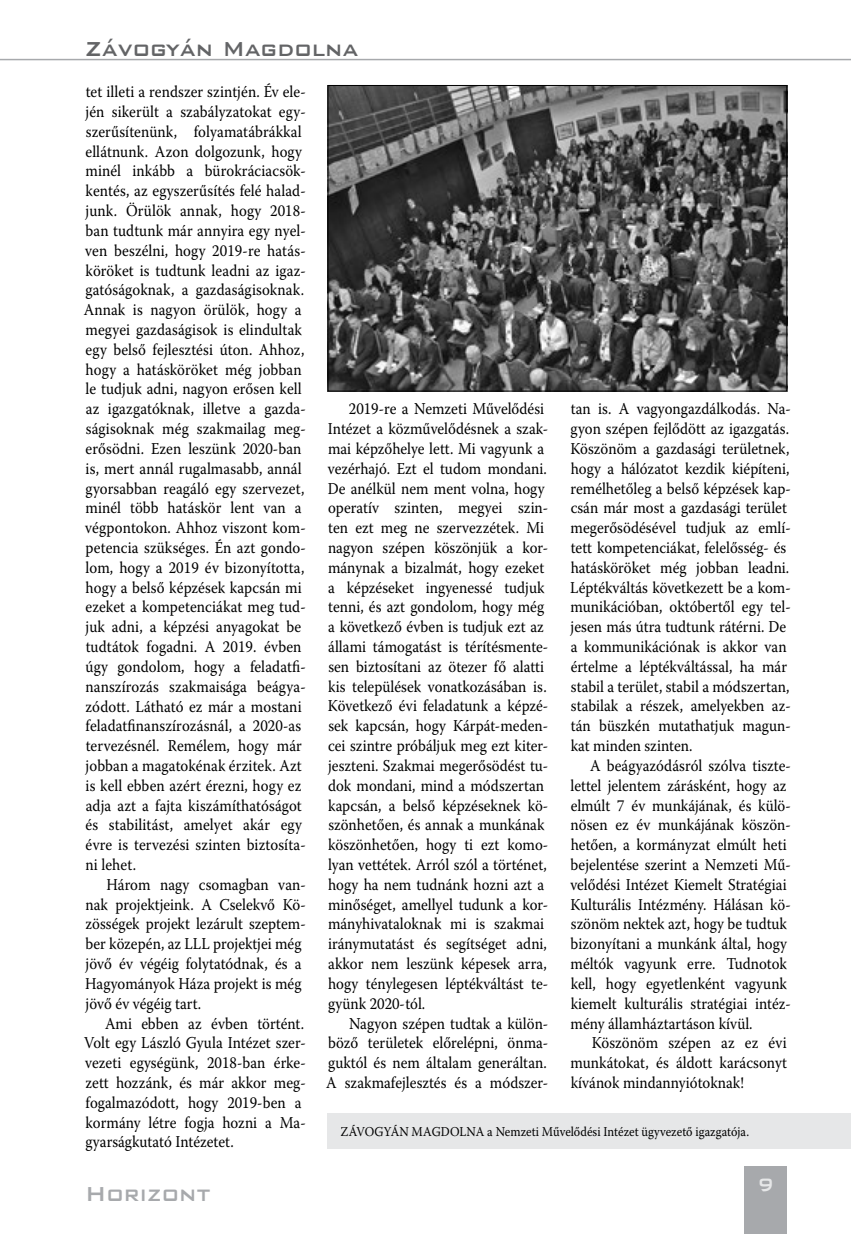
<style>
.page{position:relative;width:851px;height:1234px;background:#fff}
.page>*{position:absolute;margin:0;border:0;box-sizing:border-box;transform-origin:0 0}
.t1{font:27px "Bank Gothic Md PFL Normal";color:#636466;scale:.9 1}
.t2{font:27px "Bank Gothic Md PFL Normal";color:#a7a9ac;scale:.9 1}
.t3{font:24px "Bank Gothic Md PFL Normal";color:#e6e7e8;scale:.9 1}
.t4{font:16.5px/19.8px "Warnock Pro";color:#000;scale:.9 1}
.t5{font:13.5px "Warnock Pro";color:#000;scale:.9 1}
</style>
<div class="page">
<div style="left:744px;top:1165px;width:43px;height:68px;background:#a7a9ac"></div>
<hr style="left:0;top:59px;width:850px;height:1px;background:#a7a9ac">
<img style="left:329px;top:87px;width:456px;height:302px">
<div style="left:327px;top:85px;width:460px;height:306px;border:1px solid #000"></div>
<div style="left:327px;top:1113px;width:523px;height:35px;background:#e6e7e8"></div>
<h1 class="t1" style="left:85px;top:34px;width:305px">Závogyán Magdolna</h1>
<p class="t4" style="left:84px;top:82px;width:248px">tet illeti a rendszer szintjén. Év ele&shy;jén sikerült a szabályzatokat egy&shy;szerűsítenünk, folyamatábrákkal ellátnunk. Azon dolgozunk, hogy minél inkább a bürokráciacsök&shy;kentés, az egyszerűsítés felé halad&shy;junk. Örülök annak, hogy 2018- ban tudtunk már annyira egy nyel&shy;ven beszélni, hogy 2019-re hatás&shy;köröket is tudtunk leadni az igaz&shy;gatóságoknak, a gazdaságisoknak.<br>Annak is nagyon örülök, hogy a megyei gazdaságisok is elindultak egy belső fejlesztési úton. Ahhoz, hogy a hatásköröket még jobban le tudjuk adni, nagyon erősen kell az igazgatóknak, illetve a gazda&shy;ságisoknak még szakmailag meg&shy;erősödni. Ezen leszünk 2020-ban is, mert annál rugalmasabb, annál gyorsabban reagáló egy szervezet, minél több hatáskör lent van a végpontokon. Ahhoz viszont kom&shy;petencia szükséges. Én azt gondo&shy;lom, hogy a 2019 év bizonyította, hogy a belső képzések kapcsán mi ezeket a kompetenciákat meg tud&shy;juk adni, a képzési anyagokat be tudtátok fogadni. A 2019. évben úgy gondolom, hogy a feladatfi&shy;nanszírozás szakmaisága beágya&shy;zódott. Látható ez már a mostani feladatfinanszírozásnál, a 2020-as tervezésnél. Remélem, hogy már jobban a magatokénak érzitek. Azt is kell ebben azért érezni, hogy ez adja azt a fajta kiszámíthatóságot és stabilitást, amelyet akár egy évre is tervezési szinten biztosíta&shy;ni lehet.</p>
<p class="t4" style="left:85px;top:874px;width:246px;text-indent:21px">Három nagy csomagban van&shy;nak projektjeink. A Cselekvő Kö&shy;zösségek projekt lezárult szeptem&shy;ber közepén, az LLL projektjei még jövő év végéig folytatódnak, és a<br>Hagyományok Háza projekt is még jövő év végéig tart.</p>
<p class="t4" style="left:84px;top:1012px;width:248px;text-indent:21px">Ami ebben az évben történt.<br>Volt egy László Gyula Intézet szer&shy;vezeti egységünk, 2018-ban érke&shy;zett hozzánk, és már akkor meg&shy;fogalmazódott, hogy 2019-ben a kormány létre fogja hozni a Ma&shy;gyarságkutató Intézetet.</p>
<p class="t4" style="left:327px;top:398px;width:247px;text-indent:21px">2019-re a Nemzeti Művelődési<br>Intézet a közművelődésnek a szak&shy;mai képzőhelye lett. Mi vagyunk a vezérhajó. Ezt el tudom mondani.<br>De anélkül nem ment volna, hogy operatív szinten, megyei szin&shy;ten ezt meg ne szervezzétek. Mi nagyon szépen köszönjük a kor&shy;mánynak a bizalmát, hogy ezeket a képzéseket ingyenessé tudjuk tenni, és azt gondolom, hogy még a következő évben is tudjuk ezt az állami támogatást is térítésmente&shy;sen biztosítani az ötezer fő alatti kis települések vonatkozásában is.<br>Következő évi feladatunk a képzé&shy;sek kapcsán, hogy Kárpát-meden&shy;cei szintre próbáljuk meg ezt kiter&shy;jeszteni. Szakmai megerősödést tu&shy;dok mondani, mind a módszertan kapcsán, a belső képzéseknek kö&shy;szönhetően, és annak a munkának köszönhetően, hogy ti ezt komo&shy;lyan vettétek. Arról szól a történet, hogy ha nem tudnánk hozni azt a minőséget, amellyel tudunk a kor&shy;mányhivataloknak mi is szakmai iránymutatást és segítséget adni, akkor nem leszünk képesek arra, hogy ténylegesen léptékváltást te&shy;gyünk 2020-tól.</p>
<p class="t4" style="left:326px;top:1012px;width:248px;text-align:justify;text-indent:23px">Nagyon szépen tudtak a külön&shy;böző területek előrelépni, önma&shy;guktól és nem általam generáltan.<br>A szakmafejlesztés és a módszer-</p>
<p class="t4" style="left:570px;top:398px;width:247px">tan is. A vagyongazdálkodás. Na&shy;gyon szépen fejlődött az igazgatás.<br>Köszönöm a gazdasági területnek, hogy a hálózatot kezdik kiépíteni, remélhetőleg a belső képzések kap&shy;csán már most a gazdasági terület megerősödésével tudjuk az emlí&shy;tett kompetenciákat, felelősség- és hatásköröket még jobban leadni.<br>Léptékváltás következett be a kom&shy;munikációban, októbertől egy tel&shy;jesen más útra tudtunk rátérni. De a kommunikációnak is akkor van értelme a léptékváltással, ha már stabil a terület, stabil a módszertan, stabilak a részek, amelyekben az&shy;tán büszkén mutathatjuk magun&shy;kat minden szinten.</p>
<p class="t4" style="left:570px;top:755px;width:246px;text-indent:20px">A beágyazódásról szólva tiszte&shy;lettel jelentem zárásként, hogy az elmúlt 7 év munkájának, és külö&shy;nösen ez év munkájának köszön&shy;hetően, a kormányzat elmúlt heti bejelentése szerint a Nemzeti Mű&shy;velődési Intézet Kiemelt Stratégiai Kulturális Intézmény. Hálásan kö&shy;szönöm nektek azt, hogy be tudtuk bizonyítani a munkánk által, hogy méltók vagyunk erre. Tudnotok kell, hogy egyetlenként vagyunk kiemelt kulturális stratégiai intéz&shy;mény államháztartáson kívül.</p>
<p class="t4" style="left:570px;top:1032px;width:242px;text-align:justify;text-indent:21px">Köszönöm szépen az ez évi munkátokat, és áldott karácsonyt kívánok mindannyiótoknak!</p>
<p class="t5" style="left:340px;top:1123px;width:455px">ZÁVOGYÁN MAGDOLNA a Nemzeti Művelődési Intézet ügyvezető igazgatója.</p>
<h1 class="t2" style="left:85px;top:1178px;width:141px">Horizont</h1>
<h2 class="t3" style="left:757px;top:1171px;width:20px">9</h2>
</div>
